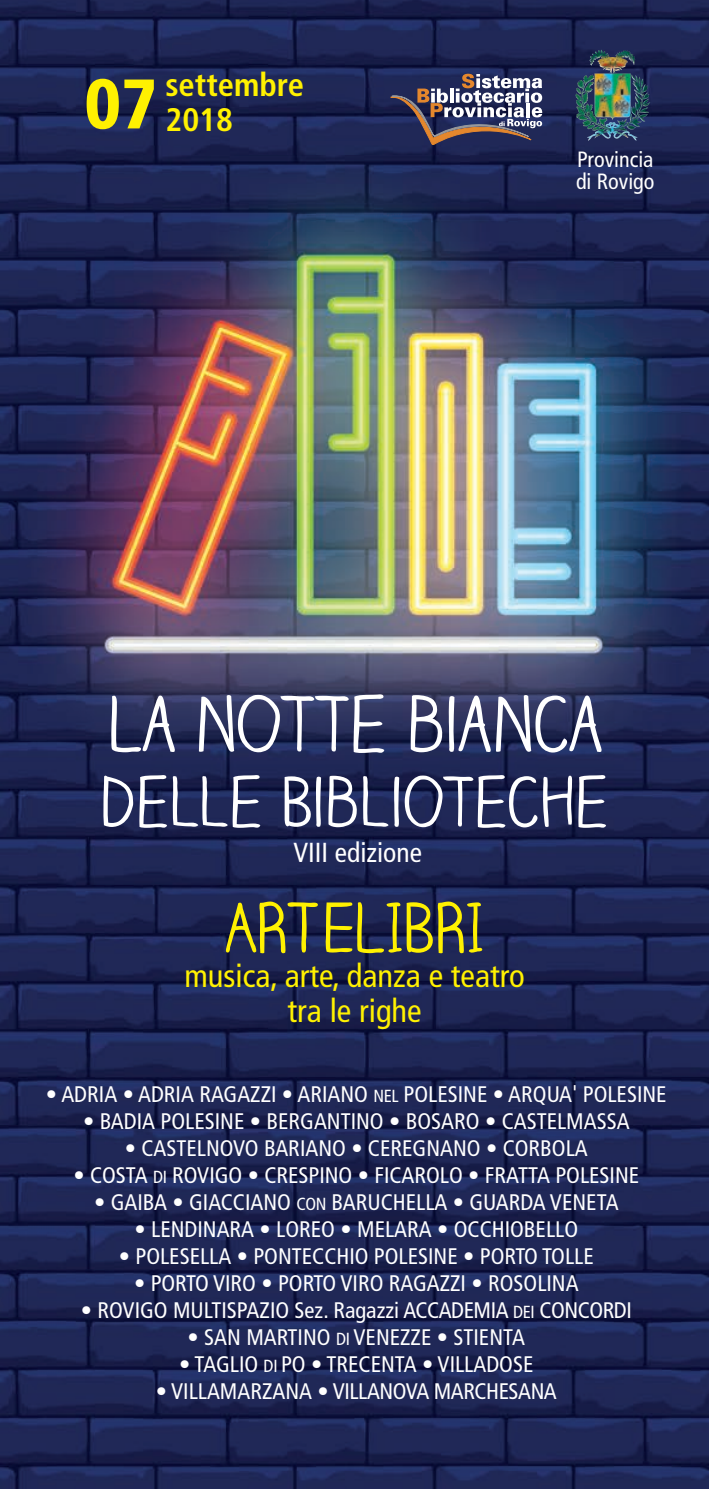
<style>
.page{position:relative;width:709px;height:1489px;background:#fff}
.page>*{position:absolute;margin:0;border:0;box-sizing:border-box;transform-origin:0 0}
.t1{font:75px "Claire Hand";color:#fff}
.t2{font:900 condensed 70px "Frutiger";color:#fff101}
.t3{font:67.5px "Claire Hand";color:#fff}
.t4{font:67.5px "Claire Hand";color:#fff101}
.t5{font:condensed 32.5px/35px "Frutiger";color:#fff101;text-align:center}
.t6{font:700 condensed 32.5px/35px "Frutiger";color:#fff101}
.t7{font:condensed 27.5px "Frutiger";color:#fff}
.t8{font:condensed 22.5px "Frutiger";color:#fff}
.t9{font:condensed 22.5px "Frutiger";letter-spacing:-.02em;color:#fff}
.t10{font:condensed 22px/22px "Frutiger";color:#fff}
.s1{font-size:17.5px}
</style>
<div class="page">
<img style="left:0;top:0;width:709px;height:1488px">
<img style="left:607px;top:52px;width:25px;height:17px">
<svg style="left:390px;top:74px;width:152px;height:71px;background:#5d5a72"></svg>
<h2 class="t2" style="left:84px;top:76px;width:74px">07</h2>
<h3 class="t6" style="left:165px;top:70px;width:140px">settembre<br>2018</h3>
<p class="t10" style="left:576px;top:150px;width:80px">Provincia di Rovigo</p>
<h1 class="t1" style="left:107px;top:676px;width:495px">LA NOTTE BIANCA</h1>
<h3 class="t3" style="left:101px;top:759px;width:508px">DELLE BIBLIOTECHE</h3>
<p class="t7" style="left:293px;top:841px;width:130px">VIII edizione</p>
<h3 class="t4" style="left:226px;top:885px;width:258px">ARTELIBRI</h3>
<h3 class="t5" style="left:184px;top:960px;width:342px">musica, arte, danza e teatro tra le righe</h3>
<p class="t8" style="left:46px;top:1084px;width:622px">• ADRIA • ADRIA RAGAZZI • ARIANO <span class="s1">NEL</span> POLESINE • ARQUA' POLESINE</p>
<p class="t8" style="left:83px;top:1111px;width:548px">• BADIA POLESINE • BERGANTINO • BOSARO • CASTELMASSA</p>
<p class="t8" style="left:125px;top:1138px;width:464px">• CASTELNOVO BARIANO • CEREGNANO • CORBOLA</p>
<p class="t8" style="left:73px;top:1165px;width:567px">• COSTA <span class="s1">DI</span> ROVIGO • CRESPINO • FICAROLO • FRATTA POLESINE</p>
<p class="t8" style="left:94px;top:1192px;width:526px">• GAIBA • GIACCIANO <span class="s1">CON</span> BARUCHELLA • GUARDA VENETA</p>
<p class="t8" style="left:134px;top:1219px;width:445px">• LENDINARA • LOREO • MELARA • OCCHIOBELLO</p>
<p class="t8" style="left:119px;top:1246px;width:476px">• POLESELLA • PONTECCHIO POLESINE • PORTO TOLLE</p>
<p class="t8" style="left:134px;top:1273px;width:446px">• PORTO VIRO • PORTO VIRO RAGAZZI • ROSOLINA</p>
<p class="t8" style="left:81px;top:1300px;width:552px">• ROVIGO MULTISPAZIO Sez. Ragazzi ACCADEMIA <span class="s1">DEI</span> CONCORDI</p>
<p class="t8" style="left:188px;top:1327px;width:339px">• SAN MARTINO <span class="s1">DI</span> VENEZZE • STIENTA</p>
<p class="t8" style="left:179px;top:1354px;width:356px">• TAGLIO <span class="s1">DI</span> PO • TRECENTA • VILLADOSE</p>
<p class="t9" style="left:156px;top:1381px;width:402px">• VILLAMARZANA • VILLANOVA MARCHESANA</p>
</div>
